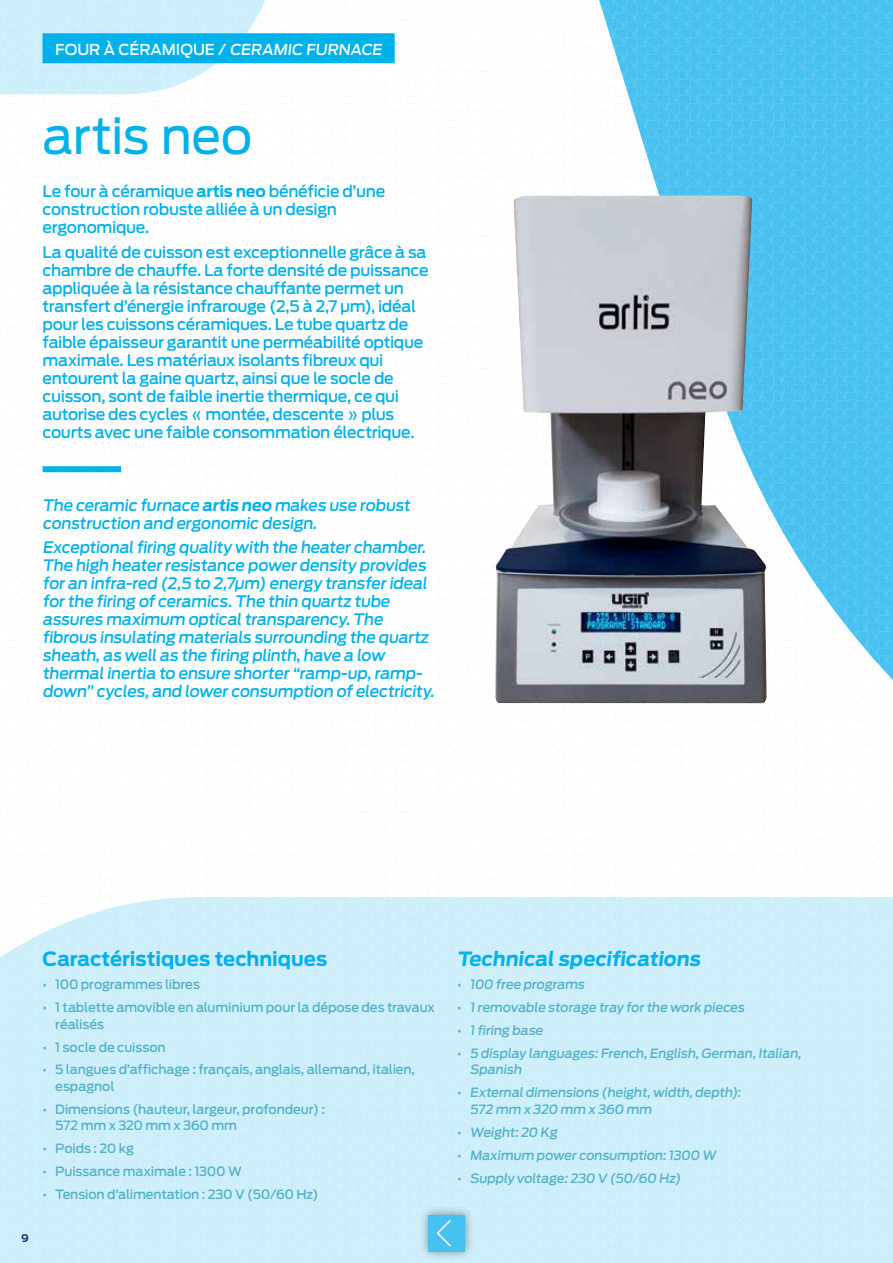
<style>
.page{position:relative;width:893px;height:1263px;background:#fff}
.page>*{position:absolute;margin:0;border:0;box-sizing:border-box;transform-origin:0 0}
.t1{font:49.5px "Antenna";letter-spacing:-.01em;color:#00b1eb}
.t2{font:700 19.5px "Antenna";letter-spacing:-.005em;color:#00b1eb}
.t3{font:500 15.75px/18px "Antenna";letter-spacing:-.02em;color:#00b1eb}
.t4{font:500 15px "Antenna";letter-spacing:-.005em;color:#fff}
.t5{font:500 12.75px/16.5px "Antenna";letter-spacing:-.01em;color:#54b2c8}
.t6{font:700 10.5px "Antenna";color:#2a2d71}
.s1{font-weight:700}
</style>
<div class="page">
<img style="left:0;top:0;width:893px;height:1263px">
<div style="left:419px;top:1206px;width:55px;height:55px;background:#000;opacity:.4"></div>
<div style="left:428px;top:1215px;width:37px;height:37px;background:#47c1f1"></div>
<svg style="left:436px;top:1220px;width:15px;height:27px"></svg>
<div style="left:43px;top:466px;width:78px;height:6px;background:#00b1eb"></div>
<img style="left:495px;top:196px;width:272px;height:507px">
<div style="left:43px;top:33px;width:352px;height:30px;background:#00b1eb"></div>
<p class="t4" style="left:55px;top:40px;width:330px">FOUR À CÉRAMIQUE / CERAMIC FURNACE</p>
<h1 class="t1" style="left:43px;top:107px;width:211px">artis neo</h1>
<p class="t3" style="left:43px;top:182px;width:344px">Le four à céramique <span class="s1">artis neo</span> bénéficie d’une construction robuste alliée à un design ergonomique.</p>
<p class="t3" style="left:43px;top:243px;width:388px">La qualité de cuisson est exceptionnelle grâce à sa chambre de chauffe. La forte densité de puissance appliquée à la résistance chauffante permet un transfert d’énergie infrarouge (2,5 à 2,7 µm), idéal pour les cuissons céramiques. Le tube quartz de faible épaisseur garantit une perméabilité optique maximale. Les matériaux isolants fibreux qui entourent la gaine quartz, ainsi que le socle de cuisson, sont de faible inertie thermique, ce qui autorise des cycles « montée, descente » plus courts avec une faible consommation électrique.</p>
<p class="t3" style="left:43px;top:496px;width:372px">The ceramic furnace <span class="s1">artis neo</span> makes use robust construction and ergonomic design.</p>
<p class="t3" style="left:42px;top:538px;width:396px">Exceptionalfiring quality with the heater chamber.<br>The high heater resistance power density provides for an infra-red (2,5 to 2,7µm) energy transfer ideal for the firing of ceramics.The thin quartz tube assures maximum opticaltransparency.The fibrous insulating materials surrounding the quartz sheath,as wellas the firing plinth,have a low thermalinertia to ensure shorter “ramp-up,ramp&shy;down” cycles,and lower consumption of electricity.</p>
<p class="t6" style="left:21px;top:1231px;width:9px">9</p>
<p class="t2" style="left:43px;top:948px;width:286px">Caractéristiques techniques</p>
<p class="t5" style="left:43px;top:976px;width:159px">• 100 programmes libres</p>
<p class="t5" style="left:55px;top:999px;width:381px;text-indent:-13px">• 1 tablette amovible en aluminium pour la dépose des travaux réalisés</p>
<p class="t5" style="left:43px;top:1039px;width:125px">• 1 socle de cuisson</p>
<p class="t5" style="left:55px;top:1061px;width:361px;text-indent:-13px">• 5 langues d’affichage : français, anglais, allemand, italien, espagnol</p>
<p class="t5" style="left:55px;top:1101px;width:271px;text-indent:-13px">• Dimensions (hauteur, largeur, profondeur) :<br>572 mm x 320 mm x 360 mm</p>
<p class="t5" style="left:43px;top:1140px;width:93px">• Poids : 20 kg</p>
<p class="t5" style="left:43px;top:1163px;width:201px">• Puissance maximale : 1300 W</p>
<p class="t5" style="left:43px;top:1186px;width:277px">• Tension d’alimentation : 230 V (50/60 Hz)</p>
<p class="t2" style="left:457px;top:948px;width:247px">Technical specifications</p>
<p class="t5" style="left:457px;top:976px;width:131px">• 100 free programs</p>
<p class="t5" style="left:457px;top:999px;width:291px">• 1 removable storage tray for the work pieces</p>
<p class="t5" style="left:457px;top:1022px;width:89px">• 1 firing base</p>
<p class="t5" style="left:470px;top:1045px;width:335px;text-indent:-13px">• 5 display languages:French,English,German,Italian,<br>Spanish</p>
<p class="t5" style="left:470px;top:1084px;width:274px;text-indent:-13px">• Externaldimensions (height,width,depth):<br>572 mm x 320 mm x 360 mm</p>
<p class="t5" style="left:457px;top:1124px;width:104px">• Weight:20 Kg</p>
<p class="t5" style="left:457px;top:1147px;width:262px">• Maximum power consumption:1300 W</p>
<p class="t5" style="left:457px;top:1170px;width:227px">• Supply voltage:230 V (50/60 Hz)</p>
</div>
